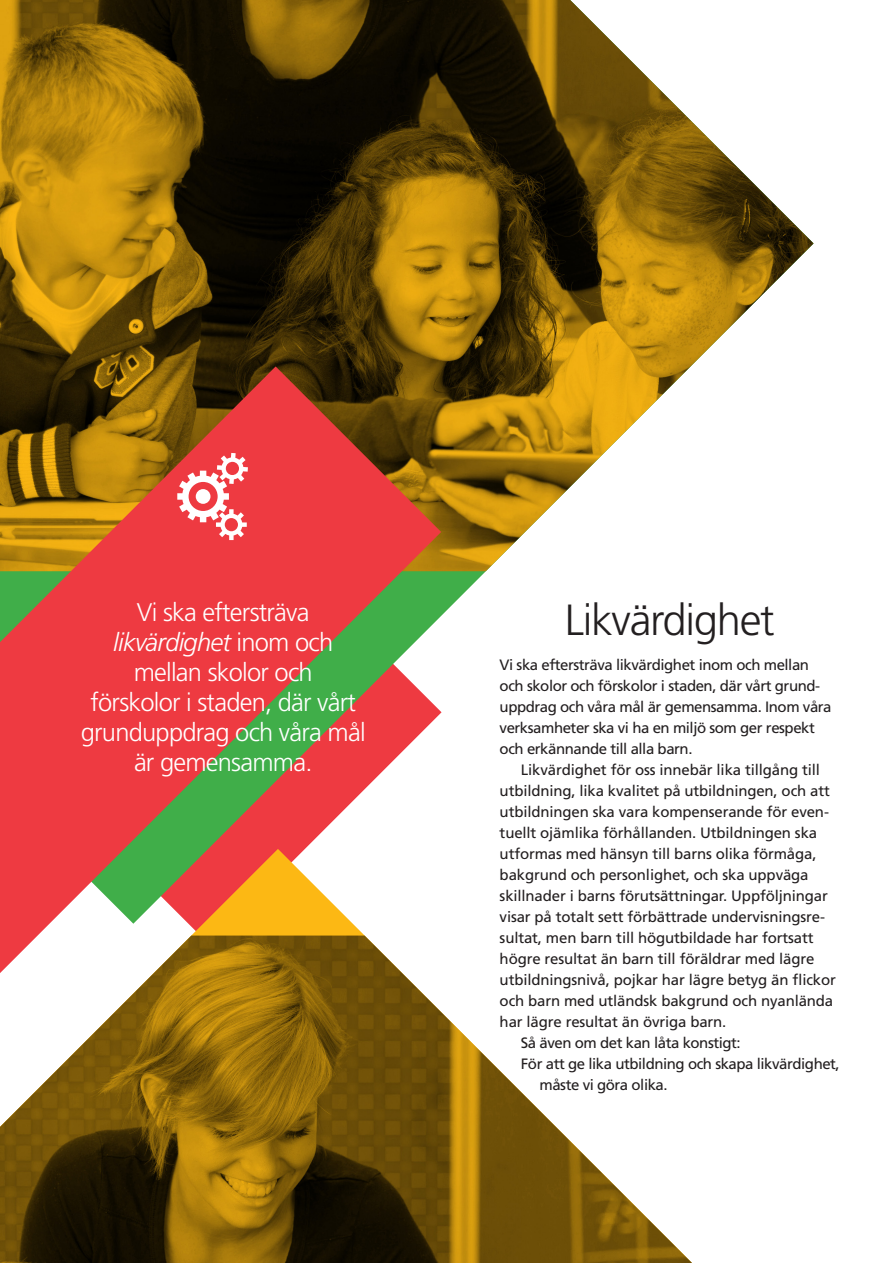
<style>
.page{position:relative;width:893px;height:1263px;background:#fff}
.page>*{position:absolute;margin:0;border:0;box-sizing:border-box;transform-origin:0 0}
.t1{font:300 43.65px "Frutiger LT Std";letter-spacing:-.03em;color:#231f20}
.t2{font:300 25.5px/30px "Frutiger LT Std";letter-spacing:-.03em;color:#fff;text-align:center}
.t3{font:15px/21px "Frutiger LT Std";letter-spacing:-.01em;color:#231f20}
.t4{font:15px/21px "Frutiger LT Std";letter-spacing:-.03em;color:#231f20}
.s1{font-style:italic}
</style>
<div class="page">
<img style="left:0;top:0;width:814px;height:571px">
<svg style="left:0;top:366px;width:441px;height:483px;background:#be593e"></svg>
<svg style="left:177px;top:453px;width:71px;height:87px"></svg>
<svg style="left:0;top:849px;width:364px;height:86px"></svg>
<img style="left:0;top:935px;width:692px;height:328px">
<p class="t2" style="left:81px;top:598px;width:286px">Vi ska eftersträva <span class="s1">likvärdighet</span> inom och mellan skolor och<br>förskolor i staden, där vårt grunduppdrag och våra mål är gemensamma.</p>
<p class="t1" style="left:565px;top:595px;width:212px">Likvärdighet</p>
<p class="t4" style="left:500px;top:654px;width:333px">Vi ska eftersträva likvärdighet inom och mellan och skolor och förskolor i staden, där vårt grund&shy;uppdrag och våra mål är gemensamma. Inom våra verksamheter ska vi ha en miljö som ger respekt och erkännande till alla barn.</p>
<p class="t3" style="left:500px;top:759px;width:338px;text-indent:21px">Likvärdighet för oss innebär lika tillgång till utbildning, lika kvalitet på utbildningen, och att utbildningen ska vara kompenserande för even&shy;tuellt ojämlika förhållanden. Utbildningen ska utformas med hänsyn till barns olika förmåga, bakgrund och personlighet, och ska uppväga skillnader i barns förutsättningar. Uppföljningar visar på totalt sett förbättrade undervisningsre&shy;sultat, men barn till högutbildade har fortsatt högre resultat än barn till föräldrar med lägre utbildningsnivå, pojkar har lägre betyg än flickor och barn med utländsk bakgrund och nyanlända har lägre resultat än övriga barn.</p>
<p class="t4" style="left:521px;top:1032px;width:221px">Så även om det kan låta konstigt:</p>
<p class="t4" style="left:521px;top:1053px;width:320px">För att ge lika utbildning och skapa likvärdighet,</p>
<p class="t4" style="left:539px;top:1074px;width:130px">måste vi göra olika.</p>
</div>
